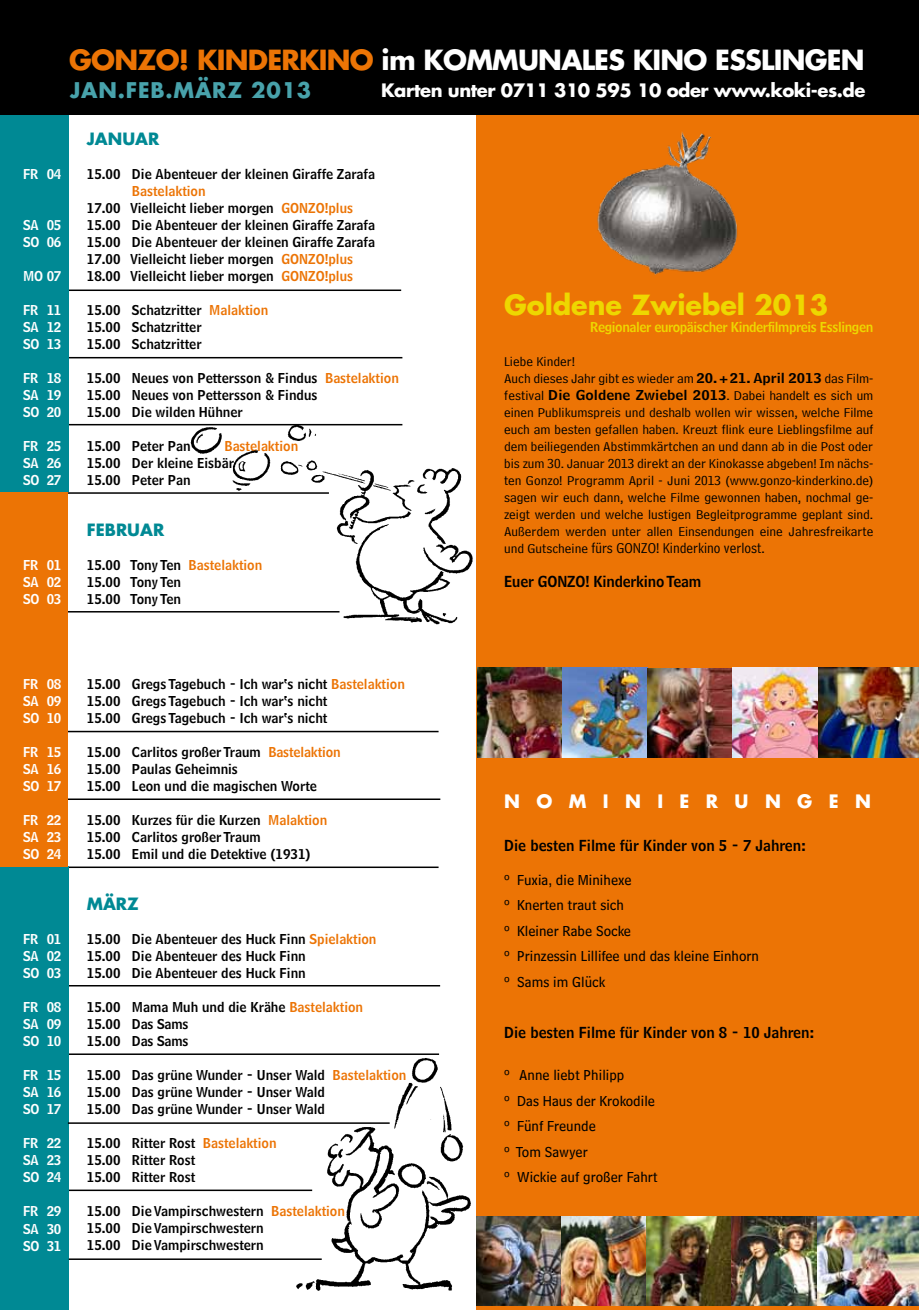
<style>
.page{position:relative;width:919px;height:1310px;background:#fff}
.page>*{position:absolute;margin:0;border:0;box-sizing:border-box;transform-origin:0 0}
.t1{font:700 27px "Futura";letter-spacing:-.03em;color:#ec7405}
.t2{font:700 27px "Futura";color:#eed700}
.t3{font:700 27px "Futura";letter-spacing:-.03em;color:#fff}
.t4{font:700 21px "Futura";letter-spacing:.04em;color:#48a2ab}
.t5{font:700 18px "Futura";letter-spacing:-.025em;color:#fff}
.t6{font:700 16.5px "Futura";color:#008994}
.t7{font:15px/25.5px "Bell Centennial Sub Caption";color:#000}
.t8{font:15px "Bell Centennial Name And Number";color:#000}
.t9{font:15px "Bell Centennial Address";color:#000}
.t10{font:13.5px/17px "Bell Centennial Name And Number";color:#000}
.t11{font:13.5px/17px "Bell Centennial Address";color:#000;scale:1.11 1}
.t12{font:13.5px/17px "Bell Centennial Name And Number";letter-spacing:-.025em;color:#fff;text-align:justify}
.t13{font:13.5px "Bell Centennial Name And Number";letter-spacing:-.03em;color:#eed700}
.t14{font:13.5px "Bell Centennial Name And Number";color:#ec7405}
.s1{color:#fff}
.s2{font-style:inherit}
.s3{color:#ec7405}
.s4{font-family:"Bell Centennial Name And Number"}
.s5{font-size:13.5px}
</style>
<div class="page">
<div style="left:476px;top:115px;width:442px;height:1195px;background:#ec7405"></div>
<hr style="left:69px;top:1189px;width:243px;height:2px;background:#000">
<hr style="left:42px;top:1053px;width:397px;height:2px;background:#000">
<hr style="left:43px;top:985px;width:397px;height:1px;background:#000">
<hr style="left:19px;top:866px;width:419px;height:2px;background:#000">
<div style="left:0;top:866px;width:68px;height:444px;background:#008994"></div>
<img style="left:295px;top:1054px;width:176px;height:237px">
<hr style="left:19px;top:731px;width:419px;height:1px;background:#000">
<hr style="left:18px;top:611px;width:321px;height:1px;background:#000">
<hr style="left:23px;top:424px;width:379px;height:1px;background:#000">
<hr style="left:34px;top:798px;width:406px;height:2px;background:#000">
<hr style="left:26px;top:492px;width:303px;height:2px;background:#000">
<hr style="left:58px;top:357px;width:344px;height:1px;background:#000">
<hr style="left:37px;top:289px;width:364px;height:2px;background:#000">
<div style="left:0;top:115px;width:68px;height:377px;background:#008994"></div>
<div style="left:0;top:492px;width:68px;height:374px;background:#ec7405"></div>
<div style="left:0;top:0;width:918px;height:115px;background:#000"></div>
<img style="left:183px;top:423px;width:290px;height:202px">
<img style="left:597px;top:131px;width:140px;height:144px">
<img style="left:477px;top:668px;width:441px;height:89px">
<img style="left:476px;top:1216px;width:442px;height:89px">
<hr style="left:68px;top:1122px;width:321px;height:2px;background:#000">
<hr style="left:69px;top:1258px;width:253px;height:2px;background:#000">
<h1 class="t1" style="left:69px;top:42px;width:471px">GONZO! KINDERKINO <span class="s1">im KOMMUNA</span></h1>
<h1 class="t3" style="left:581px;top:42px;width:281px">LES KINO ESSLINGEN</h1>
<h2 class="t4" style="left:70px;top:76px;width:17px">JAN</h2>
<h2 class="t4" style="left:118px;top:76px;width:195px">.Feb.März 2013</h2>
<h3 class="t5" style="left:381px;top:79px;width:485px"><span class="s2">K</span>arten unter 0711 310 595 10 oder www.koki-es.de</h3>
<p class="t12" style="left:23px;top:165px;width:40px">FR 04</p>
<p class="t12" style="left:23px;top:216px;width:40px">SA 05<br>SO 06</p>
<p class="t12" style="left:23px;top:267px;width:40px">MO 07</p>
<p class="t12" style="left:23px;top:301px;width:40px">FR 11<br>SA 12<br>SO 13</p>
<p class="t12" style="left:23px;top:369px;width:40px">FR 18<br>SA 19<br>SO 20</p>
<p class="t12" style="left:23px;top:437px;width:40px">FR 25<br>SA 26<br>SO 27</p>
<p class="t12" style="left:23px;top:556px;width:40px">FR 01<br>SA 02<br>SO 03</p>
<p class="t6" style="left:87px;top:127px;width:74px">januar</p>
<p class="t10" style="left:87px;top:165px;width:289px">15.00 Die Abenteuer der kleinen Giraffe Zarafa</p>
<p class="t10" style="left:87px;top:182px;width:289px;text-indent:45px"><span class="s3">Bastelaktion<br></span>17.00 Vielleicht lieber morgen <span class="s3">GONZO!plus </span>15.00 Die Abenteuer der kleinen Giraffe Zarafa 15.00 Die Abenteuer der kleinen Giraffe Zarafa 17.00 Vielleicht lieber morgen <span class="s3">GONZO!plus </span>18.00 Vielleicht lieber morgen <span class="s3">GONZO!plus</span></p>
<p class="t10" style="left:87px;top:301px;width:183px">15.00 Schatzritter <span class="s3">Malaktion<br></span>15.00 Schatzritter<br>15.00 Schatzritter</p>
<p class="t10" style="left:87px;top:369px;width:313px">15.00 Neues von Pettersson &amp; Findus <span class="s3">Bastelaktion<br></span>15.00 Neues von Pettersson &amp; Findus<br>15.00 Die wilden Hühner</p>
<p class="t10" style="left:87px;top:437px;width:105px">15.00 Peter Pan</p>
<p class="t14" style="left:224px;top:437px;width:75px">Bastelaktion</p>
<p class="t10" style="left:87px;top:454px;width:149px">15.00 Der kleine Eisbär<br>15.00 Peter Pan</p>
<p class="t6" style="left:87px;top:519px;width:43px">FEBRUAR</p>
<p class="t10" style="left:87px;top:556px;width:177px">15.00 Tony Ten <span class="s3">Bastelaktion<br></span>15.00 Tony Ten<br>15.00 Tony Ten</p>
<h1 class="t2" style="left:504px;top:287px;width:326px">Goldene Zwiebel 2013</h1>
<p class="t13" style="left:590px;top:318px;width:284px">Regionaler europäischer Kinderfilmpreis Esslingen</p>
<p class="t11" style="left:504px;top:353px;width:334px">Liebe Kinder!<br>Auch dieses Jahr gibt es wieder am <span class="s4">20.+21. April 2013</span> das Film&shy;festival <span class="s4">Die Goldene Zwiebel 2013</span>. Dabei handelt es sich um einen Publikumspreis und deshalb wollen wir wissen, welche Filme euch am besten gefallen haben. Kreuzt flink eure Lieblingsfilme auf dem beiliegenden Abstimmkärtchen an und dann ab in die Post oder bis zum 30. Januar 2013 direkt an der Kinokasse abgeben! Im nächs&shy;ten Gonzo! Programm April - Juni 2013 (www.gonzo-kinderkino.de) sagen wir euch dann, welche Filme gewonnen haben, nochmal ge&shy;zeigt werden und welche lustigen Begleitprogramme geplant sind.<br>Außerdem werden unter allen Einsendungen eine Jahresfreikarte</p>
<p class="t9" style="left:504px;top:539px;width:262px"><span class="s5">und Gutscheine</span> fürs GONZO! Kinderkino verlost.</p>
<p class="t8" style="left:504px;top:572px;width:199px">Euer GONZO! Kinderkino Team</p>
<p class="t12" style="left:23px;top:675px;width:40px">FR 08<br>SA 09<br>SO 10</p>
<p class="t12" style="left:23px;top:743px;width:40px">FR 15<br>SA 16<br>SO 17</p>
<p class="t12" style="left:23px;top:811px;width:40px">FR 22<br>SA 23<br>SO 24</p>
<p class="t12" style="left:23px;top:930px;width:40px">FR 01<br>SA 02<br>SO 03</p>
<p class="t12" style="left:23px;top:998px;width:40px">FR 08<br>SA 09<br>SO 10</p>
<p class="t12" style="left:23px;top:1067px;width:40px">FR 15<br>SA 16<br>SO 17</p>
<p class="t12" style="left:23px;top:1135px;width:40px">FR 22<br>SA 23<br>SO 24</p>
<p class="t12" style="left:23px;top:1203px;width:40px">FR 29<br>SA 30<br>SO 31</p>
<p class="t10" style="left:87px;top:675px;width:319px">15.00 Gregs Tagebuch - Ich war‘s nicht <span class="s3">Bastelaktion<br></span>15.00 Gregs Tagebuch - Ich war‘s nicht<br>15.00 Gregs Tagebuch - Ich war‘s nicht</p>
<p class="t10" style="left:87px;top:743px;width:255px">15.00 Carlitos großer Traum <span class="s3">Bastelaktion<br></span>15.00 Paulas Geheimnis<br>15.00 Leon und die magischen Worte</p>
<p class="t10" style="left:87px;top:811px;width:242px">15.00 Kurzes für die Kurzen <span class="s3">Malaktion<br></span>15.00 Carlitos großer Traum<br>15.00 Emil und die Detektive (1931)</p>
<p class="t6" style="left:87px;top:893px;width:53px">MÄRZ</p>
<p class="t10" style="left:87px;top:930px;width:291px">15.00 Die Abenteuer des Huck Finn <span class="s3">Spielaktion<br></span>15.00 Die Abenteuer des Huck Finn<br>15.00 Die Abenteuer des Huck Finn</p>
<p class="t10" style="left:87px;top:998px;width:278px">15.00 Mama Muh und die Krähe <span class="s3">Bastelaktion<br></span>15.00 Das Sams<br>15.00 Das Sams</p>
<p class="t10" style="left:87px;top:1066px;width:321px">15.00 Das grüne Wunder - Unser Wald <span class="s3">Bastelaktion<br></span>15.00 Das grüne Wunder - Unser Wald<br>15.00 Das grüne Wunder - Unser Wald</p>
<p class="t10" style="left:87px;top:1134px;width:191px">15.00 Ritter Rost <span class="s3">Bastelaktion<br></span>15.00 Ritter Rost<br>15.00 Ritter Rost</p>
<p class="t10" style="left:87px;top:1203px;width:259px">15.00 Die Vampirschwestern <span class="s3">Bastelaktion<br></span>15.00 Die Vampirschwestern<br>15.00 Die Vampirschwestern</p>
<h3 class="t5" style="left:504px;top:789px;width:366px">N O M I N I E R U N G E N</h3>
<p class="t8" style="left:504px;top:835px;width:303px">Die besten Filme für Kinder von 5 - 7 Jahren:</p>
<p class="t7" style="left:504px;top:866px;width:256px">º Fuxia, die Minihexe<br>º Knerten traut sich<br>º Kleiner Rabe Socke<br>º Prinzessin Lillifee und das kleine Einhorn º Sams im Glück</p>
<p class="t8" style="left:504px;top:1022px;width:312px">Die besten Filme für Kinder von 8 - 10 Jahren:</p>
<p class="t7" style="left:504px;top:1062px;width:155px">º Anne liebt Philipp<br>º Das Haus der Krokodile º Fünf Freunde<br>º Tom Sawyer<br>º Wickie auf großer Fahrt</p>
</div>
